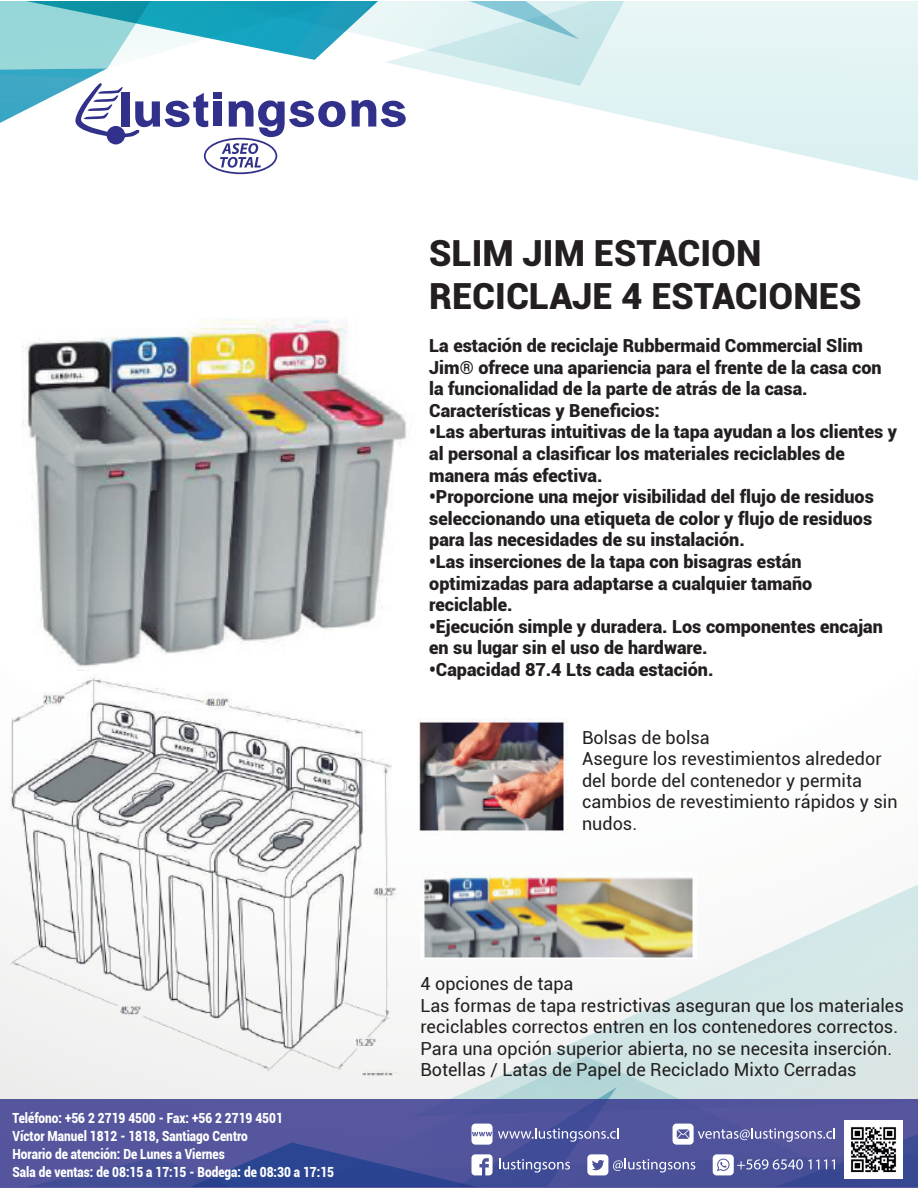
<style>
.page{position:relative;width:918px;height:1188px;background:#fff}
.page>*{position:absolute;margin:0;border:0;box-sizing:border-box;transform-origin:0 0}
.t1{font:900 36px/43.2px "Roboto";color:#231f20}
.t2{font:900 18px/21.6px "Roboto";color:#231f20}
.t3{font:18px/21.6px "Roboto";color:#231f20}
.t4{font:900 13.95px/17.9px "Roboto";color:#fff;scale:.85 1}
</style>
<div class="page">
<div style="left:0;top:926px;width:412px;height:161px;background:#f4f5f4"></div>
<svg style="left:412px;top:884px;width:506px;height:203px"></svg>
<svg style="left:632px;top:1px;width:286px;height:180px"></svg>
<svg style="left:0;top:1px;width:632px;height:173px"></svg>
<svg style="left:0;top:1087px;width:918px;height:100px;background:#686da8"></svg>
<img style="left:22px;top:319px;width:385px;height:352px">
<img style="left:418px;top:720px;width:150px;height:112px">
<img style="left:421px;top:874px;width:276px;height:84px">
<img style="left:6px;top:677px;width:392px;height:409px">
<p class="t4" style="left:13px;top:1109px;width:380px">Teléfono: +56 2 2719 4500 - Fax: +56 2 2719 4501<br>Víctor Manuel 1812 - 1818, Santiago Centro<br>Horario de atención: De Lunes a Viernes<br>Sala de ventas: de 08:15 a 17:15 - Bodega: de 08:30 a 17:15</p>
<h1 class="t1" style="left:429px;top:230px;width:434px">SLIM JIM ESTACION<br>RECICLAJE 4 ESTACIONES</h1>
<p class="t2" style="left:429px;top:334px;width:454px">La estación de reciclaje Rubbermaid Commercial Slim Jim® ofrece una apariencia para el frente de la casa con la funcionalidad de la parte de atrás de la casa.<br>Características y Beneficios:</p>
<p class="t2" style="left:429px;top:420px;width:469px">•Las aberturas intuitivas de la tapa ayudan a los clientes y al personal a clasificar los materiales reciclables de manera más efectiva.</p>
<p class="t2" style="left:429px;top:485px;width:446px;text-align:justify">•Proporcione una mejor visibilidad del flujo de residuos seleccionando una etiqueta de color y flujo de residuos para las necesidades de su instalación.</p>
<p class="t2" style="left:429px;top:550px;width:385px">•Las inserciones de la tapa con bisagras están optimizadas para adaptarse a cualquier tamaño reciclable.</p>
<p class="t2" style="left:429px;top:615px;width:455px">•Ejecución simple y duradera. Los componentes encajan en su lugar sin el uso de hardware.</p>
<p class="t2" style="left:429px;top:658px;width:286px">•Capacidad 87.4 Lts cada estación.</p>
<p class="t3" style="left:582px;top:726px;width:317px">Bolsas de bolsa<br>Asegure los revestimientos alrededor del borde del contenedor y permita cambios de revestimiento rápidos y sin nudos.</p>
<p class="t3" style="left:421px;top:972px;width:485px">4 opciones de tapa<br>Las formas de tapa restrictivas aseguran que los materiales reciclables correctos entren en los contenedores correctos.<br>Para una opción superior abierta, no se necesita inserción.<br>Botellas / Latas de Papel de Reciclado Mixto Cerradas</p>
</div>
